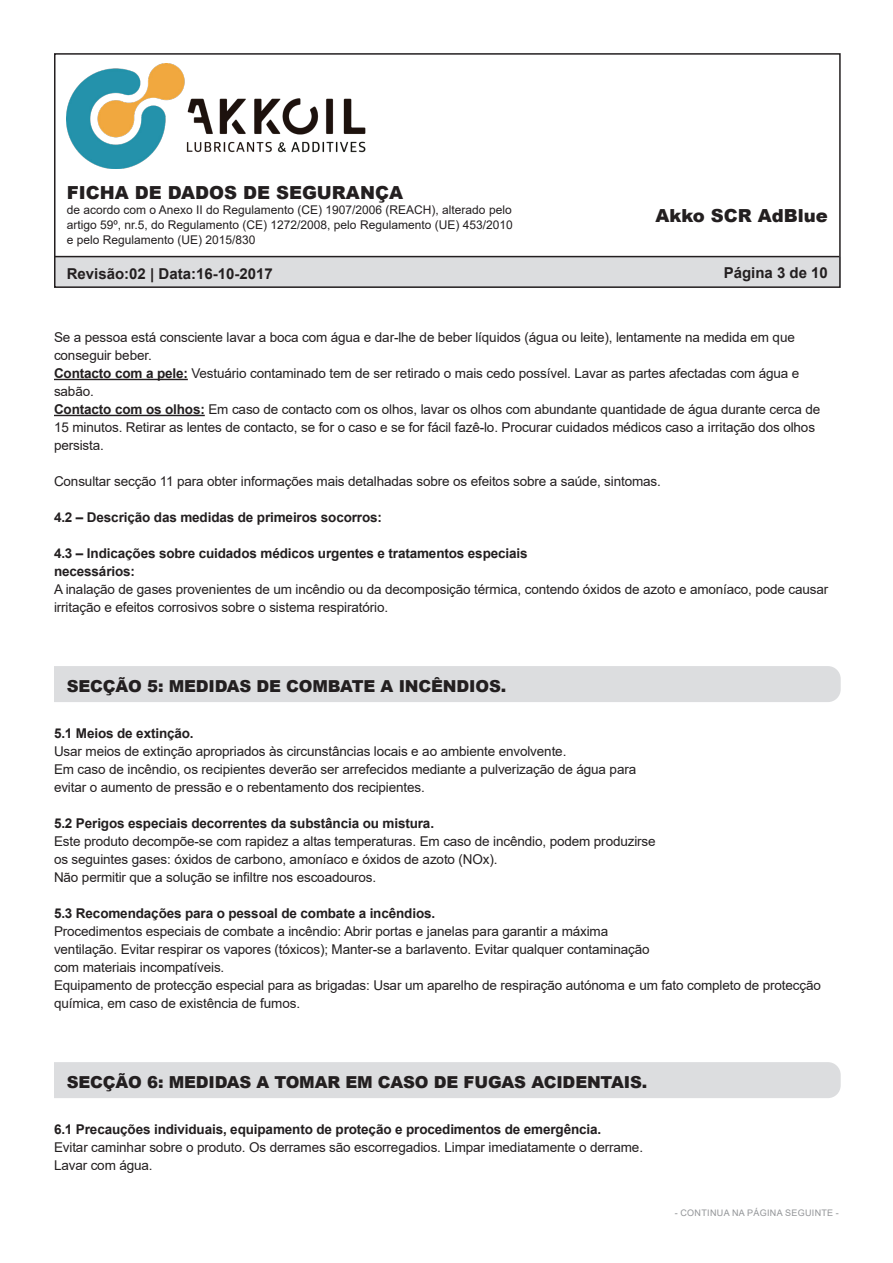
<style>
.page{position:relative;width:893px;height:1263px;background:#fff}
.page>*{position:absolute;margin:0;border:0;box-sizing:border-box;transform-origin:0 0}
.t1{font:900 18px "Arial";color:#231f20}
.t2{font:900 16.5px "Arial";letter-spacing:-.01em;color:#231f20}
.t3{font:700 15px "Arial";color:#231f20}
.t4{font:13.5px/18px "Arial";letter-spacing:-.01em;color:#231f20}
.t5{font:700 13.5px "Arial";letter-spacing:-.01em;color:#231f20}
.t6{font:12px/15px "Arial";color:#231f20;text-align:justify}
.t7{font:9px "Arial";letter-spacing:.035em;color:#939598}
.s1{font-weight:700}
</style>
<div class="page">
<div style="left:54px;top:257px;width:787px;height:31px;background:#dcdddf"></div>
<div style="left:54px;top:53px;width:787px;height:235px;border:2px solid #231f20"></div>
<img style="left:67px;top:64px;width:299px;height:104px">
<hr style="left:55px;top:256px;width:784px;height:1px;background:#231f20">
<hr style="left:54px;top:379px;width:134px;height:1px;background:#231f20">
<hr style="left:54px;top:415px;width:151px;height:1px;background:#231f20">
<div style="left:54px;top:666px;width:787px;height:36px;background:#dcdddf"></div>
<div style="left:54px;top:1062px;width:787px;height:36px;background:#dcdddf"></div>
<h1 class="t1" style="left:67px;top:180px;width:338px">FICHA DE DADOS DE SEGURANÇA</h1>
<p class="t6" style="left:67px;top:202px;width:447px">de acordo com o Anexo II do Regulamento (CE) 1907/2006 (REACH), alterado pelo artigo 59º, nr.5, do Regulamento (CE) 1272/2008, pelo Regulamento (UE) 453/2010 e pelo Regulamento (UE) 2015/830</p>
<p class="t3" style="left:67px;top:263px;width:207px">Revisão:02 | Data:16-10-2017</p>
<h1 class="t1" style="left:655px;top:202px;width:174px">Akko SCR AdBlue</h1>
<p class="t3" style="left:724px;top:262px;width:106px">Página 3 de 10</p>
<p class="t4" style="left:54px;top:328px;width:742px">Se a pessoa está consciente lavar a boca com água e dar-lhe de beber líquidos (água ou leite), lentamente na medida em que conseguir beber.</p>
<p class="t4" style="left:54px;top:364px;width:747px"><span class="s1">Contacto com a pele:</span> Vestuário contaminado tem de ser retirado o mais cedo possível. Lavar as partes afectadas com água e sabão.</p>
<p class="t4" style="left:54px;top:400px;width:768px"><span class="s1">Contacto com os olhos:</span> Em caso de contacto com os olhos, lavar os olhos com abundante quantidade de água durante cerca de<br>15 minutos. Retirar as lentes de contacto, se for o caso e se for fácil fazê-lo. Procurar cuidados médicos caso a irritação dos olhos persista.</p>
<p class="t4" style="left:54px;top:472px;width:608px">Consultar secção 11 para obter informações mais detalhadas sobre os efeitos sobre a saúde, sintomas.</p>
<p class="t5" style="left:54px;top:508px;width:330px">4.2 – Descrição das medidas de primeiros socorros:</p>
<p class="t5" style="left:54px;top:544px;width:475px">4.3 – Indicações sobre cuidados médicos urgentes e tratamentos especiais</p>
<p class="t5" style="left:54px;top:562px;width:83px">necessários:</p>
<p class="t4" style="left:54px;top:580px;width:776px">A inalação de gases provenientes de um incêndio ou da decomposição térmica, contendo óxidos de azoto e amoníaco, pode causar irritação e efeitos corrosivos sobre o sistema respiratório.</p>
<p class="t2" style="left:67px;top:674px;width:441px">SECÇÃO 5: MEDIDAS DE COMBATE A INCÊNDIOS.</p>
<p class="t5" style="left:54px;top:724px;width:141px">5.1 Meios de extinção.</p>
<p class="t4" style="left:54px;top:742px;width:514px">Usar meios de extinção apropriados às circunstâncias locais e ao ambiente envolvente.</p>
<p class="t4" style="left:54px;top:760px;width:584px">Em caso de incêndio, os recipientes deverão ser arrefecidos mediante a pulverização de água para</p>
<p class="t4" style="left:54px;top:778px;width:372px">evitar o aumento de pressão e o rebentamento dos recipientes.</p>
<p class="t5" style="left:54px;top:814px;width:382px">5.2 Perigos especiais decorrentes da substância ou mistura.</p>
<p class="t4" style="left:54px;top:832px;width:603px">Este produto decompõe-se com rapidez a altas temperaturas. Em caso de incêndio, podem produzirse</p>
<p class="t4" style="left:54px;top:850px;width:445px">os seguintes gases: óxidos de carbono, amoníaco e óxidos de azoto (NOx).</p>
<p class="t4" style="left:54px;top:868px;width:324px">Não permitir que a solução se infiltre nos escoadouros.</p>
<p class="t5" style="left:54px;top:904px;width:383px">5.3 Recomendações para o pessoal de combate a incêndios.</p>
<p class="t4" style="left:54px;top:922px;width:556px">Procedimentos especiais de combate a incêndio: Abrir portas e janelas para garantir a máxima</p>
<p class="t4" style="left:54px;top:940px;width:597px">ventilação. Evitar respirar os vapores (tóxicos); Manter-se a barlavento. Evitar qualquer contaminação</p>
<p class="t4" style="left:54px;top:958px;width:172px">com materiais incompatíveis.</p>
<p class="t4" style="left:54px;top:976px;width:768px">Equipamento de protecção especial para as brigadas: Usar um aparelho de respiração autónoma e um fato completo de protecção química, em caso de existência de fumos.</p>
<p class="t2" style="left:67px;top:1070px;width:582px">SECÇÃO 6: MEDIDAS A TOMAR EM CASO DE FUGAS ACIDENTAIS.</p>
<p class="t5" style="left:54px;top:1120px;width:549px">6.1 Precauções individuais, equipamento de proteção e procedimentos de emergência.</p>
<p class="t4" style="left:54px;top:1138px;width:591px">Evitar caminhar sobre o produto. Os derrames são escorregadios. Limpar imediatamente o derrame.</p>
<p class="t4" style="left:54px;top:1156px;width:100px">Lavar com água.</p>
<p class="t7" style="left:675px;top:1206px;width:166px">- CONTINUA NA PÁGINA SEGUINTE -</p>
</div>
